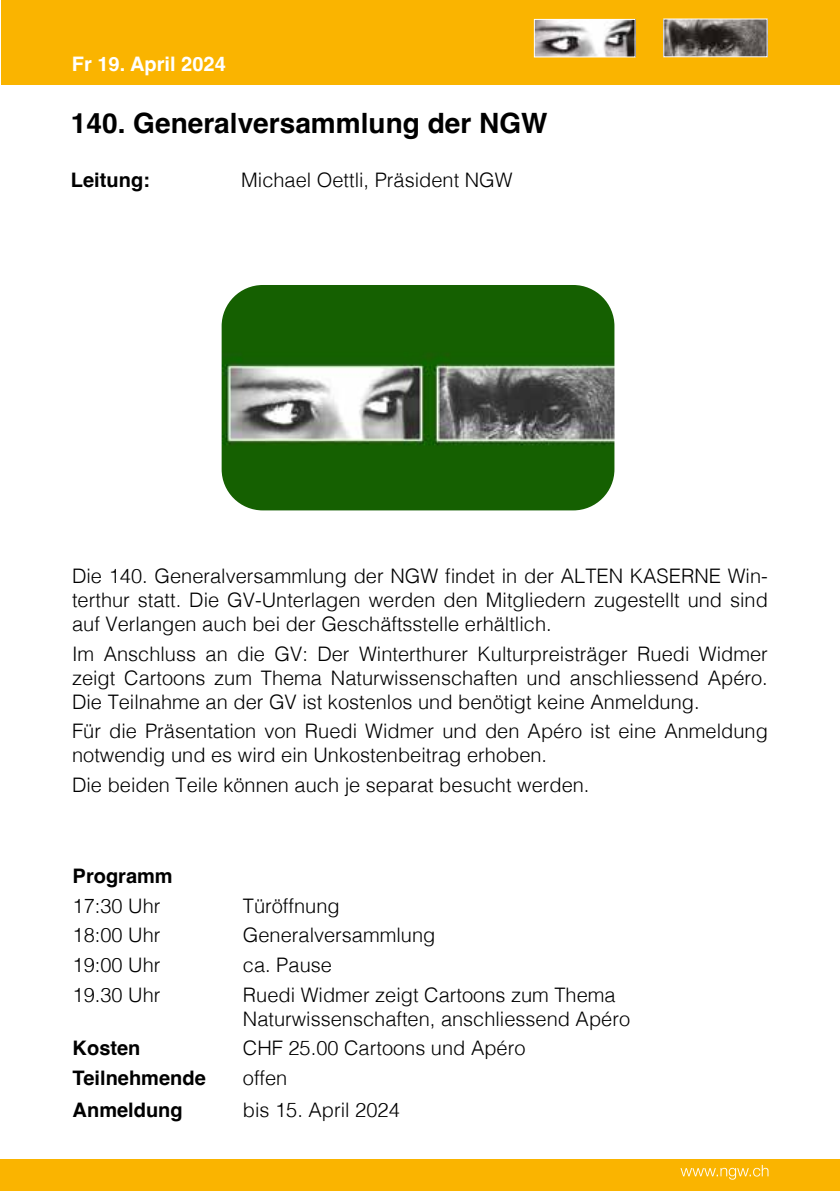
<style>
.page{position:relative;width:840px;height:1191px;background:#fff}
.page>*{position:absolute;margin:0;border:0;box-sizing:border-box;transform-origin:0 0}
.t1{font:700 28px "Helvetica";color:#000}
.t2{font:300 20px/24px "Helvetica";color:#000;text-align:justify}
.t3{font:700 20px "Helvetica";color:#000}
.t4{font:700 20px "Helvetica";color:#fff}
</style>
<div class="page">
<div style="left:1px;top:0;width:838px;height:84px;background:#fab400"></div>
<img style="left:535px;top:21px;width:98px;height:34px">
<div style="left:533px;top:19px;width:102px;height:38px;border:1px solid #fff"></div>
<img style="left:665px;top:21px;width:100px;height:34px">
<div style="left:663px;top:19px;width:104px;height:38px;border:1px solid #fff"></div>
<div style="left:0;top:1159px;width:839px;height:32px;background:#fab400"></div>
<svg style="left:680px;top:1164px;width:88px;height:15px"></svg>
<img style="left:221px;top:285px;width:393px;height:225px">
<p class="t4" style="left:72px;top:52px;width:155px">Fr 19. April 2024</p>
<h1 class="t1" style="left:71px;top:106px;width:478px">140. Generalversammlung der NGW</h1>
<p class="t3" style="left:71px;top:167px;width:80px">Leitung:</p>
<p class="t2" style="left:241px;top:166px;width:273px">Michael Oettli, Präsident NGW</p>
<p class="t2" style="left:72px;top:562px;width:697px">Die 140. Generalversammlung der NGW findet in der ALTEN KASERNE Win&shy;terthur statt. Die GV-Unterlagen werden den Mitgliedern zugestellt und sind auf Verlangen auch bei der Geschäftsstelle erhältlich.</p>
<p class="t2" style="left:72px;top:640px;width:697px">Im Anschluss an die GV: Der Winterthurer Kulturpreisträger Ruedi Widmer zeigt Cartoons zum Thema Naturwissenschaften und anschliessend Apéro.<br>Die Teilnahme an der GV ist kostenlos und benötigt keine Anmeldung.</p>
<p class="t2" style="left:72px;top:718px;width:697px">Für die Präsentation von Ruedi Widmer und den Apéro ist eine Anmeldung notwendig und es wird ein Unkostenbeitrag erhoben.</p>
<p class="t2" style="left:72px;top:771px;width:518px">Die beiden Teile können auch je separat besucht werden.</p>
<p class="t3" style="left:73px;top:863px;width:102px">Programm</p>
<p class="t2" style="left:73px;top:892px;width:89px">17:30 Uhr</p>
<p class="t2" style="left:243px;top:892px;width:98px">Türöffnung</p>
<p class="t2" style="left:73px;top:921px;width:89px">18:00 Uhr</p>
<p class="t2" style="left:243px;top:921px;width:194px">Generalversammlung</p>
<p class="t2" style="left:73px;top:951px;width:89px">19:00 Uhr</p>
<p class="t2" style="left:243px;top:951px;width:90px">ca. Pause</p>
<p class="t2" style="left:73px;top:981px;width:89px">19.30 Uhr</p>
<p class="t2" style="left:243px;top:981px;width:388px">Ruedi Widmer zeigt Cartoons zum Thema<br>Naturwissenschaften, anschliessend Apéro</p>
<p class="t3" style="left:73px;top:1036px;width:69px">Kosten</p>
<p class="t2" style="left:243px;top:1034px;width:284px">CHF 25.00 Cartoons und Apéro</p>
<p class="t3" style="left:73px;top:1065px;width:135px">Teilnehmende</p>
<p class="t2" style="left:243px;top:1064px;width:46px">offen</p>
<p class="t3" style="left:73px;top:1098px;width:111px">Anmeldung</p>
<p class="t2" style="left:243px;top:1096px;width:158px">bis 15. April 2024</p>
</div>
